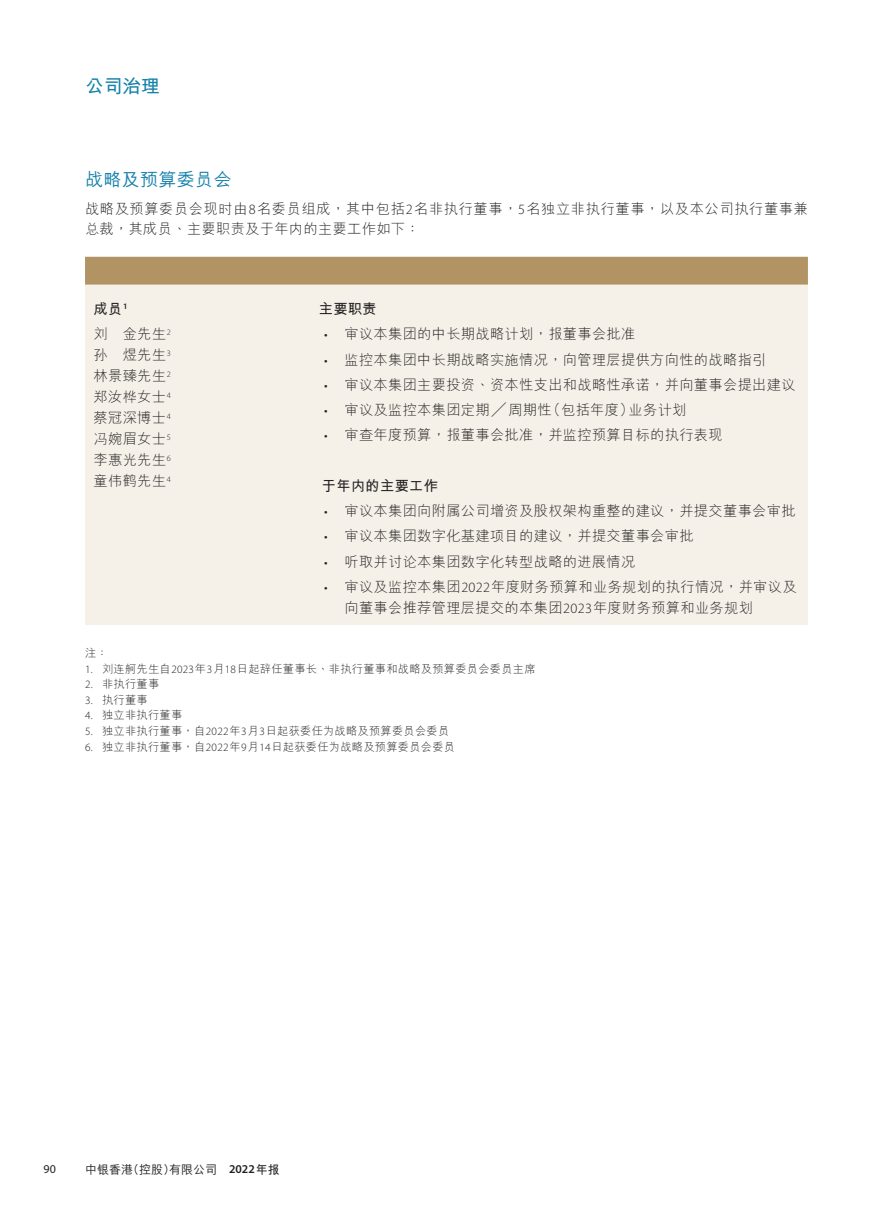
<style>
.page{position:relative;width:893px;height:1212px;background:#fff}
.page>*{position:absolute;margin:0;border:0;box-sizing:border-box;transform-origin:0 0}
.t1{font:700 18.75px "M Hei HKS";color:#1581aa}
.t2{font:500 18px "M Hei HKS";letter-spacing:.02em;color:#1581aa}
.t3{font:300 14.25px/21px "M Hei HKS";letter-spacing:.02em;color:#231f20;text-align:justify}
.t4{font:300 14.25px/19.5px "M Hei HKS";letter-spacing:.04em;color:#231f20}
.t5{font:700 14.25px "M Hei HKS";letter-spacing:.02em;color:#231f20}
.t6{font:500 12px "M Hei HKS";color:#231f20}
.t7{font:12px "Myriad Pro";color:#231f20}
.t8{font:300 11.25px "M Hei HKS";letter-spacing:.02em;color:#231f20}
.s1{font-family:"Myriad Pro"}
.s2{font-family:"Myriad Pro";font-weight:600}
.s3{font-weight:700}
</style>
<div class="page">
<div style="left:85px;top:257px;width:723px;height:28px;background:#b29464"></div>
<div style="left:85px;top:285px;width:723px;height:340px;background:#f5f1e9"></div>
<h1 class="t1" style="left:85px;top:73px;width:76px">公司治理</h1>
<p class="t2" style="left:85px;top:166px;width:148px">戰略及預算委員會</p>
<p class="t4" style="left:85px;top:199px;width:724px">戰略及預算委員會現時由<span class="s1">8</span>名委員組成，其中包括<span class="s1">2</span>名非執行董事，<span class="s1">5</span>名獨立非執行董事，以及本公司執行董事兼總裁，其成員、主要職責及於年內的主要工作如下：</p>
<p class="t5" style="left:94px;top:299px;width:35px">成員<sup>1</sup></p>
<p class="t5" style="left:319px;top:299px;width:59px">主要職責</p>
<p class="t3" style="left:94px;top:323px;width:79px">劉 金先生<sup>2</sup>孫 煜先生<sup>3</sup>林景臻先生<sup>2</sup>鄭汝樺女士<sup>4</sup>蔡冠深博士<sup>4</sup>馮婉眉女士<sup>5</sup>李惠光先生<sup>6</sup>童偉鶴先生<sup>4</sup></p>
<p class="t3" style="left:324px;top:323px;width:313px"><span class="s1">•</span> 審議本集團的中長期戰略計劃，報董事會批准</p>
<p class="t3" style="left:324px;top:348px;width:444px"><span class="s1">•</span> 監控本集團中長期戰略實施情況，向管理層提供方向性的戰略指引</p>
<p class="t3" style="left:324px;top:374px;width:473px"><span class="s1">•</span> 審議本集團主要投資、資本性支出和戰略性承諾，並向董事會提出建議</p>
<p class="t3" style="left:324px;top:399px;width:364px"><span class="s1">•</span> 審議及監控本集團定期 ╱ 週期性（包括年度）業務計劃</p>
<p class="t3" style="left:324px;top:424px;width:400px"><span class="s1">•</span> 審查年度預算，報董事會批准，並監控預算目標的執行表現</p>
<p class="t5" style="left:322px;top:475px;width:118px">於年內的主要工作</p>
<p class="t3" style="left:324px;top:500px;width:473px"><span class="s1">•</span> 審議本集團向附屬公司增資及股權架構重整的建議，並提交董事會審批</p>
<p class="t3" style="left:324px;top:525px;width:371px"><span class="s1">•</span> 審議本集團數字化基建項目的建議，並提交董事會審批</p>
<p class="t3" style="left:324px;top:550px;width:313px"><span class="s1">•</span> 聽取並討論本集團數字化轉型戰略的進展情況</p>
<p class="t3" style="left:344px;top:576px;width:454px;text-indent:-20px"><span class="s1">•</span> 審議及監控本集團<span class="s1">2022</span>年度財務預算和業務規劃的執行情況，並審議及向董事會推薦管理層提交的本集團<span class="s1">2023</span>年度財務預算和業務規劃</p>
<p class="t8" style="left:85px;top:645px;width:24px">註：</p>
<p class="t8" style="left:85px;top:660px;width:452px"><span class="s1">1.</span> 劉連舸先生自<span class="s1">2023</span>年<span class="s1">3</span>月<span class="s1">18</span>日起辭任董事長、非執行董事和戰略及預算委員會委員主席</p>
<p class="t8" style="left:85px;top:676px;width:76px"><span class="s1">2.</span> 非執行董事</p>
<p class="t8" style="left:85px;top:692px;width:64px"><span class="s1">3.</span> 執行董事</p>
<p class="t8" style="left:85px;top:707px;width:99px"><span class="s1">4.</span> 獨立非執行董事</p>
<p class="t8" style="left:85px;top:723px;width:366px"><span class="s1">5.</span> 獨立非執行董事，自<span class="s1">2022</span>年<span class="s1">3</span>月<span class="s1">3</span>日起獲委任為戰略及預算委員會委員</p>
<p class="t8" style="left:85px;top:739px;width:372px"><span class="s1">6.</span> 獨立非執行董事，自<span class="s1">2022</span>年<span class="s1">9</span>月<span class="s1">14</span>日起獲委任為戰略及預算委員會委員</p>
<p class="t7" style="left:44px;top:1161px;width:14px">90</p>
<p class="t6" style="left:85px;top:1160px;width:196px">中銀香港（控股）有限公司 <span class="s2">2022</span><span class="s3">年報</span></p>
</div>
